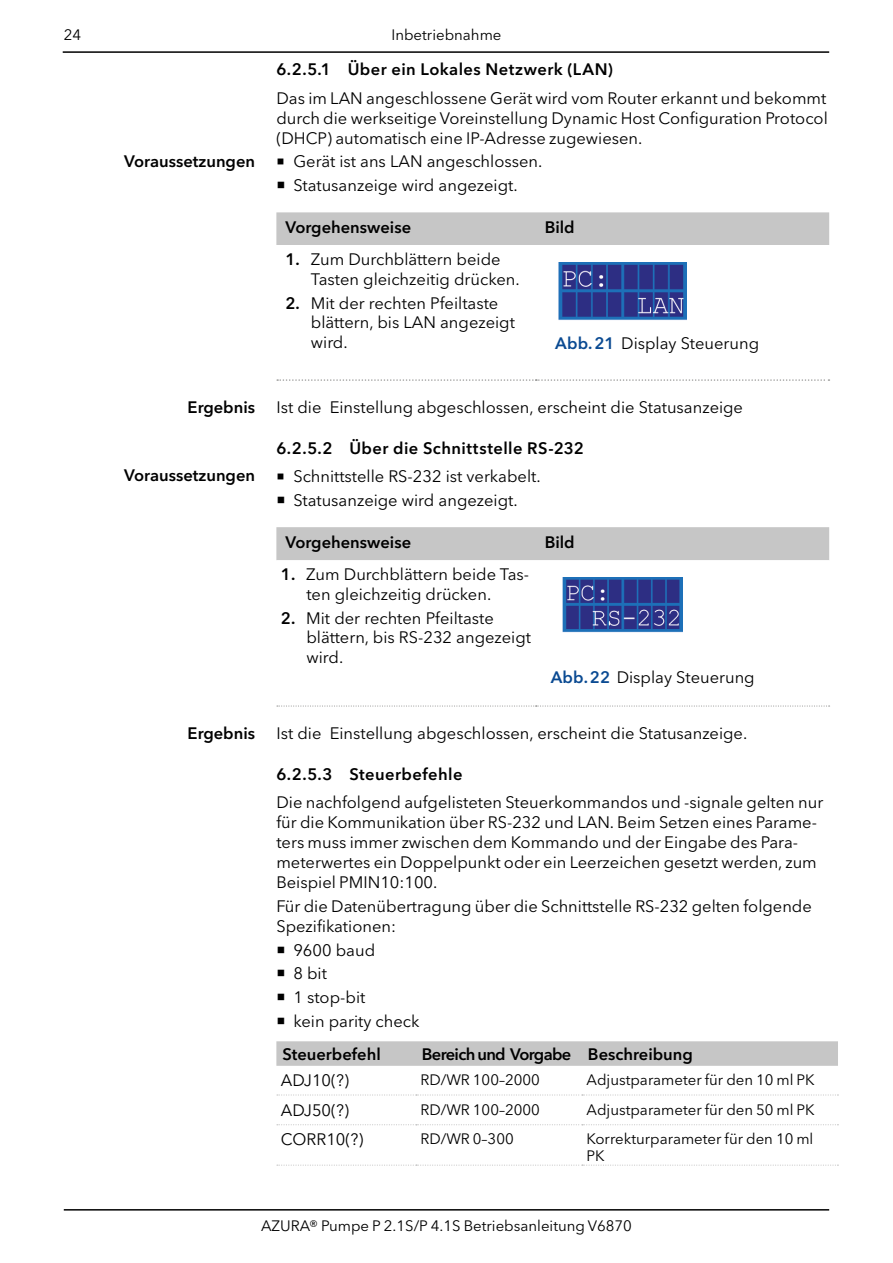
<style>
.page{position:relative;width:893px;height:1263px;background:#fff}
.page>*{position:absolute;margin:0;border:0;box-sizing:border-box;transform-origin:0 0}
.t1{font:16.5px/19.8px "Avenir Next W1 G";color:#000}
.t2{font:600 16.5px "Avenir Next W1 G";color:#000}
.t3{font:600 16.5px "Avenir Next W1 G";letter-spacing:.025em;color:#000}
.t4{font:600 16.5px "Avenir Next W1 G";letter-spacing:-.04em;color:#000}
.t5{font:15px/16.5px "Avenir Next W1 G";color:#000}
.s1{font-weight:600}
.s2{font-weight:600;color:#0a4a92}
</style>
<div class="page">
<hr style="left:63px;top:51px;width:766px;height:2px;background:#000">
<hr style="left:64px;top:1209px;width:765px;height:1px;background:#000">
<div style="left:276px;top:212px;width:553px;height:33px;background:#c6c6c6"></div>
<svg style="left:277px;top:379px;width:552px;height:2px"></svg>
<img style="left:558px;top:263px;width:128px;height:57px">
<div style="left:276px;top:527px;width:553px;height:33px;background:#c6c6c6"></div>
<svg style="left:277px;top:705px;width:553px;height:2px"></svg>
<div style="left:549px;top:578px;width:139px;height:63px;background:linear-gradient(to bottom,#fff,#fff)"></div>
<img style="left:549px;top:578px;width:133px;height:63px">
<svg style="left:276px;top:1041px;width:562px;height:25px;background:#c7c7c7"></svg>
<svg style="left:277px;top:1094px;width:561px;height:1px"></svg>
<svg style="left:277px;top:1124px;width:561px;height:1px"></svg>
<svg style="left:277px;top:1164px;width:561px;height:2px"></svg>
<p class="t5" style="left:64px;top:27px;width:19px">24</p>
<p class="t5" style="left:391px;top:27px;width:112px">Inbetriebnahme</p>
<p class="t3" style="left:276px;top:60px;width:338px">6.2.5.1 Über ein Lokales Netzwerk (LAN)</p>
<p class="t1" style="left:276px;top:88px;width:553px;text-align:justify">Das im LAN angeschlossene Gerät wird vom Router erkannt und bekommt durch die werkseitige Voreinstellung Dynamic Host Configuration Protocol (DHCP) automatisch eine IP-Adresse zugewiesen.</p>
<p class="t1" style="left:293px;top:150px;width:251px;line-height:23.7px">Gerät ist ans LAN angeschlossen.<br>Statusanzeige wird angezeigt.</p>
<p class="t2" style="left:285px;top:217px;width:127px">Vorgehensweise</p>
<p class="t2" style="left:545px;top:217px;width:31px">Bild</p>
<p class="t1" style="left:311px;top:250px;width:210px;text-indent:-26px"><span class="s1">1.</span> Zum Durchblättern beide<br>Tasten gleichzeitig drücken.</p>
<p class="t1" style="left:311px;top:293px;width:206px;text-indent:-26px"><span class="s1">2.</span> Mit der rechten Pfeiltaste blättern, bis LAN angezeigt wird.</p>
<p class="t2" style="left:124px;top:151px;width:133px">Voraussetzungen</p>
<p class="t1" style="left:555px;top:333px;width:205px"><span class="s2">Abb.21</span> Display Steuerung</p>
<p class="t2" style="left:188px;top:397px;width:69px">Ergebnis</p>
<p class="t2" style="left:124px;top:465px;width:133px">Voraussetzungen</p>
<p class="t2" style="left:188px;top:723px;width:69px">Ergebnis</p>
<p class="t1" style="left:276px;top:397px;width:468px">Ist die Einstellung abgeschlossen, erscheint die Statusanzeige</p>
<p class="t3" style="left:276px;top:438px;width:309px">6.2.5.2 Über die Schnittstelle RS-232</p>
<p class="t1" style="left:293px;top:465px;width:249px;line-height:23.7px">Schnittstelle RS-232 ist verkabelt.<br>Statusanzeige wird angezeigt.</p>
<p class="t2" style="left:285px;top:532px;width:127px">Vorgehensweise</p>
<p class="t2" style="left:545px;top:532px;width:31px">Bild</p>
<p class="t1" style="left:306px;top:565px;width:224px;text-indent:-26px"><span class="s1">1.</span> Zum Durchblättern beide Tas&shy;ten gleichzeitig drücken.</p>
<p class="t1" style="left:306px;top:608px;width:226px;text-indent:-26px"><span class="s1">2.</span> Mit der rechten Pfeiltaste blättern, bis RS-232 angezeigt wird.</p>
<p class="t1" style="left:551px;top:667px;width:205px"><span class="s2">Abb.22</span> Display Steuerung</p>
<p class="t1" style="left:276px;top:723px;width:472px">Ist die Einstellung abgeschlossen, erscheint die Statusanzeige.</p>
<p class="t3" style="left:276px;top:764px;width:188px">6.2.5.3 Steuerbefehle</p>
<p class="t1" style="left:276px;top:793px;width:548px">Die nachfolgend aufgelisteten Steuerkommandos und -signale gelten nur für die Kommunikation über RS-232 und LAN. Beim Setzen eines Parame&shy;ters muss immer zwischen dem Kommando und der Eingabe des Para&shy;meterwertes ein Doppelpunkt oder ein Leerzeichen gesetzt werden, zum Beispiel PMIN10:100.</p>
<p class="t1" style="left:276px;top:896px;width:537px">Für die Datenübertragung über die Schnittstelle RS-232 gelten folgende<br>Spezifikationen:</p>
<p class="t1" style="left:293px;top:938px;width:128px;line-height:23.7px">9600 baud<br>8 bit<br>1 stop-bit<br>kein parity check</p>
<p class="t2" style="left:282px;top:1044px;width:100px">Steuerbefehl</p>
<p class="t4" style="left:422px;top:1044px;width:272px">Bereich und Vorgabe Beschreibung</p>
<p class="t1" style="left:281px;top:1070px;width:70px">ADJ10(?)</p>
<p class="t5" style="left:420px;top:1071px;width:121px">RD/WR 100–2000</p>
<p class="t5" style="left:586px;top:1071px;width:230px">Adjustparameter für den 10 ml PK</p>
<p class="t1" style="left:281px;top:1100px;width:70px">ADJ50(?)</p>
<p class="t5" style="left:420px;top:1101px;width:121px">RD/WR 100–2000</p>
<p class="t5" style="left:586px;top:1101px;width:230px">Adjustparameter für den 50 ml PK</p>
<p class="t1" style="left:281px;top:1130px;width:84px">CORR10(?)</p>
<p class="t5" style="left:420px;top:1131px;width:95px">RD/WR 0–300</p>
<p class="t5" style="left:586px;top:1131px;width:228px">Korrekturparameter für den 10 ml<br>PK</p>
<p class="t5" style="left:261px;top:1217px;width:372px">AZURA® Pumpe P 2.1S/P 4.1S Betriebsanleitung V6870</p>
</div>
